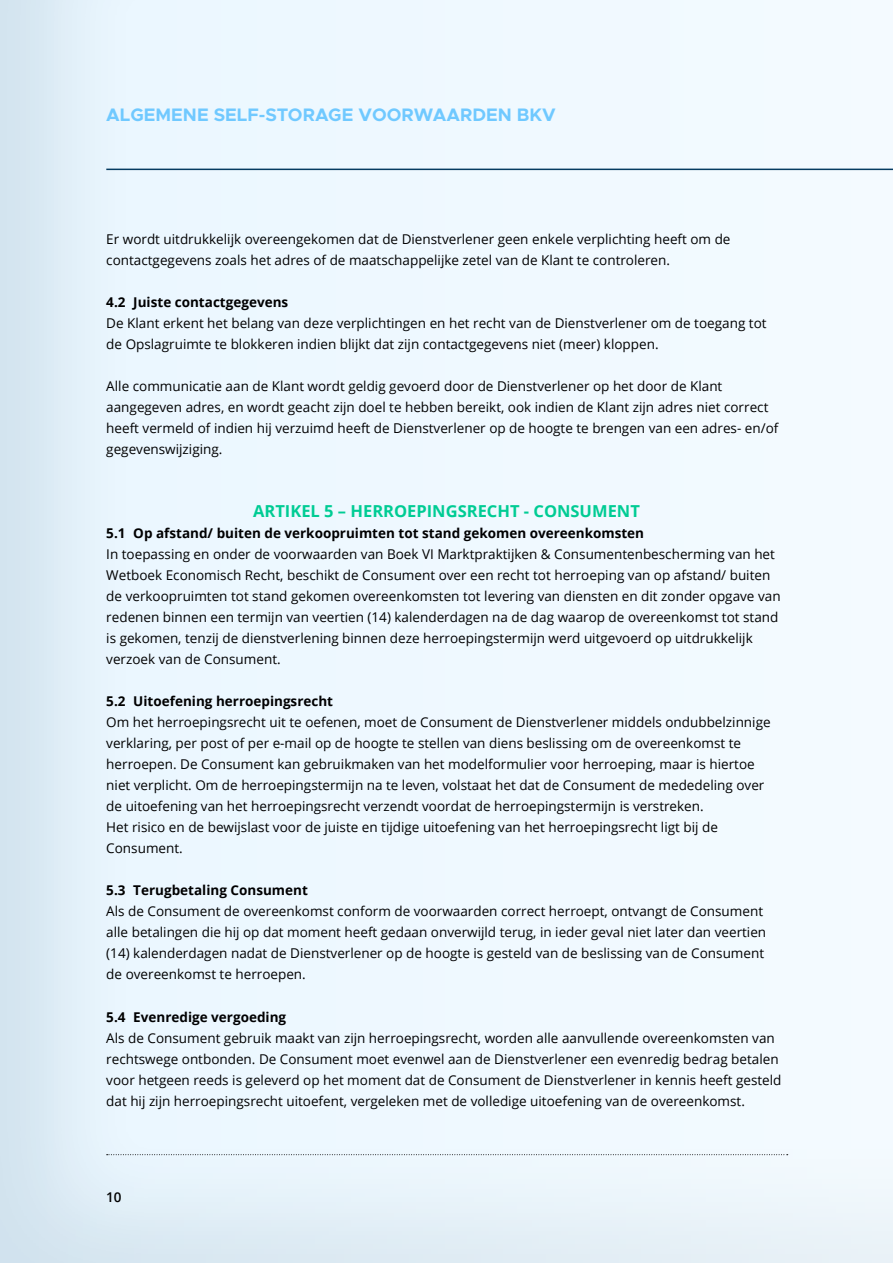
<style>
.page{position:relative;width:893px;height:1263px;background:#fff}
.page>*{position:absolute;margin:0;border:0;box-sizing:border-box;transform-origin:0 0}
.t1{font:700 18.15px "Metropolis";color:#70c9ff}
.t2{font:700 16.5px "Open Sans";color:#00cc94}
.t3{font:13.5px/21px "Open Sans";color:#000}
.t4{font:700 13.5px "Open Sans";color:#000}
.t5{font:600 13.5px "Open Sans";color:#000}
</style>
<div class="page">
<div style="left:0;top:0;width:893px;height:1263px;background:#053b61;opacity:.11"></div>
<hr style="left:106px;top:169px;width:787px;height:1px;background:#053b61">
<svg style="left:107px;top:1154px;width:681px;height:1px"></svg>
<h1 class="t1" style="left:106px;top:103px;width:451px">ALGEMENE SELF-STORAGE VOORWAARDEN BKV</h1>
<p class="t3" style="left:106px;top:228px;width:626px">Er wordt uitdrukkelijk overeengekomen dat de Dienstverlener geen enkele verplichting heeft om de contactgegevens zoals het adres of de maatschappelijke zetel van de Klant te controleren.</p>
<p class="t4" style="left:106px;top:293px;width:183px">4.2 Juiste contactgegevens</p>
<p class="t3" style="left:106px;top:312px;width:662px">De Klant erkent het belang van deze verplichtingen en het recht van de Dienstverlener om de toegang tot de Opslagruimte te blokkeren indien blijkt dat zijn contactgegevens niet (meer) kloppen.</p>
<p class="t3" style="left:106px;top:375px;width:674px">Alle communicatie aan de Klant wordt geldig gevoerd door de Dienstverlener op het door de Klant aangegeven adres, en wordt geacht zijn doel te hebben bereikt, ook indien de Klant zijn adres niet correct heeft vermeld of indien hij verzuimd heeft de Dienstverlener op de hoogte te brengen van een adres- en/of gegevenswijziging.</p>
<p class="t2" style="left:253px;top:500px;width:388px">ARTIKEL 5 – HERROEPINGSRECHT - CONSUMENT</p>
<p class="t4" style="left:106px;top:524px;width:539px">5.1 Op afstand/ buiten de verkoopruimten tot stand gekomen overeenkomsten</p>
<p class="t3" style="left:106px;top:543px;width:676px">In toepassing en onder de voorwaarden van Boek VI Marktpraktijken &amp; Consumentenbescherming van het Wetboek Economisch Recht, beschikt de Consument over een recht tot herroeping van op afstand/ buiten de verkoopruimten tot stand gekomen overeenkomsten tot levering van diensten en dit zonder opgave van redenen binnen een termijn van veertien (14) kalenderdagen na de dag waarop de overeenkomst tot stand is gekomen, tenzij de dienstverlening binnen deze herroepingstermijn werd uitgevoerd op uitdrukkelijk verzoek van de Consument.</p>
<p class="t4" style="left:106px;top:692px;width:228px">5.2 Uitoefening herroepingsrecht</p>
<p class="t3" style="left:106px;top:711px;width:666px">Om het herroepingsrecht uit te oefenen, moet de Consument de Dienstverlener middels ondubbelzinnige verklaring, per post of per e-mail op de hoogte te stellen van diens beslissing om de overeenkomst te herroepen. De Consument kan gebruikmaken van het modelformulier voor herroeping, maar is hiertoe niet verplicht. Om de herroepingstermijn na te leven, volstaat het dat de Consument de mededeling over de uitoefening van het herroepingsrecht verzendt voordat de herroepingstermijn is verstreken.<br>Het risico en de bewijslast voor de juiste en tijdige uitoefening van het herroepingsrecht ligt bij de Consument.</p>
<p class="t4" style="left:106px;top:881px;width:203px">5.3 Terugbetaling Consument</p>
<p class="t3" style="left:106px;top:901px;width:661px">Als de Consument de overeenkomst conform de voorwaarden correct herroept, ontvangt de Consument alle betalingen die hij op dat moment heeft gedaan onverwijld terug, in ieder geval niet later dan veertien (14) kalenderdagen nadat de Dienstverlener op de hoogte is gesteld van de beslissing van de Consument de overeenkomst te herroepen.</p>
<p class="t4" style="left:106px;top:1007px;width:181px">5.4 Evenredige vergoeding</p>
<p class="t3" style="left:106px;top:1027px;width:677px">Als de Consument gebruik maakt van zijn herroepingsrecht, worden alle aanvullende overeenkomsten van rechtswege ontbonden. De Consument moet evenwel aan de Dienstverlener een evenredig bedrag betalen voor hetgeen reeds is geleverd op het moment dat de Consument de Dienstverlener in kennis heeft gesteld dat hij zijn herroepingsrecht uitoefent, vergeleken met de volledige uitoefening van de overeenkomst.</p>
<p class="t5" style="left:106px;top:1188px;width:17px">10</p>
</div>
